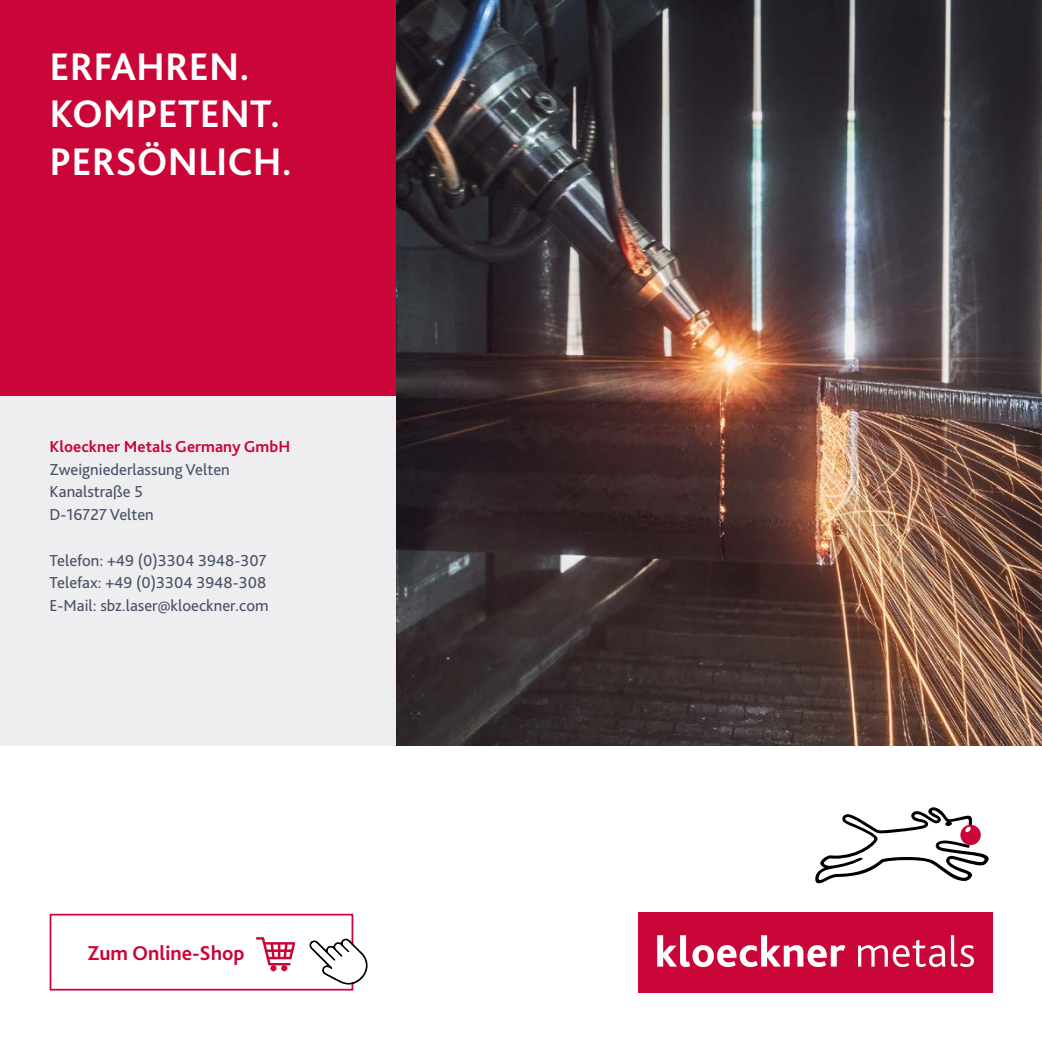
<style>
.page{position:relative;width:1042px;height:1042px;background:#fff}
.page>*{position:absolute;margin:0;border:0;box-sizing:border-box;transform-origin:0 0}
.t1{font:700 40.25px/47.2px "Kl Bliss";color:#fff}
.t2{font:700 21px "Kl Bliss";color:#ca0538}
.t3{font:16.62px/22.8px "Kl Bliss";color:#475164}
.t4{font:700 16.62px "Kl Bliss";color:#ca0538}
</style>
<div class="page">
<div style="left:0;top:394px;width:402px;height:352px;background:#eeeef1"></div>
<div style="left:0;top:0;width:396px;height:396px;background:#ca0538"></div>
<img style="left:396px;top:0;width:646px;height:746px">
<div style="left:638px;top:912px;width:354px;height:80px;background:#ca0538"></div>
<svg style="left:657px;top:935px;width:188px;height:32px"></svg>
<svg style="left:858px;top:940px;width:87px;height:27px"></svg>
<svg style="left:951px;top:935px;width:23px;height:32px"></svg>
<svg style="left:815px;top:807px;width:173px;height:76px"></svg>
<div style="left:50px;top:914px;width:303px;height:76px;border:2px solid #ca0538"></div>
<svg style="left:256px;top:927px;width:112px;height:58px"></svg>
<h1 class="t1" style="left:50px;top:42px;width:244px">ERFAHREN.<br>KOMPETENT.<br>PERSÖNLICH.</h1>
<p class="t4" style="left:50px;top:436px;width:242px">Kloeckner Metals Germany GmbH</p>
<p class="t3" style="left:50px;top:457px;width:182px">Zweigniederlassung Velten<br>Kanalstraße 5<br>D-16727 Velten</p>
<p class="t3" style="left:50px;top:548px;width:220px">Telefon: +49 (0)3304 3948-307<br>Telefax: +49 (0)3304 3948-308<br>E-Mail: sbz.laser@kloeckner.com</p>
<p class="t2" style="left:87px;top:940px;width:159px">Zum Online-Shop</p>
</div>
